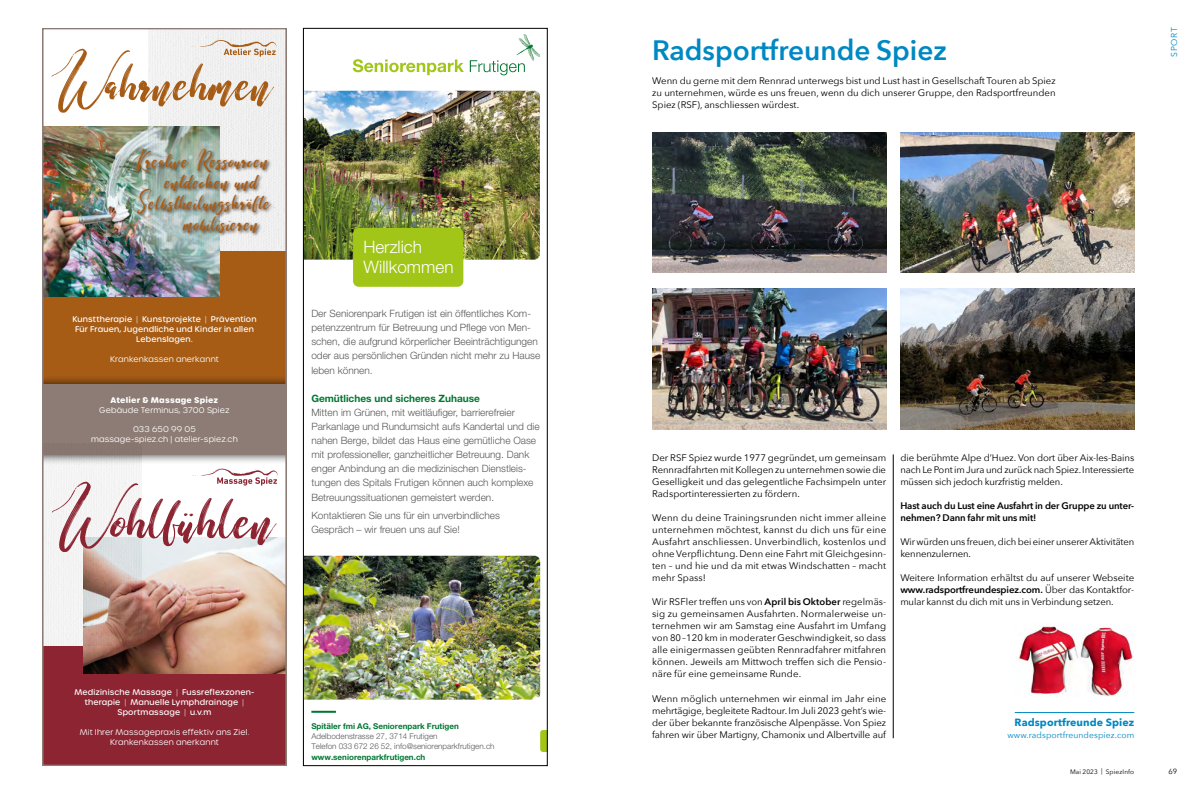
<style>
.page{position:relative;width:1191px;height:794px;background:#fff}
.page>*{position:absolute;margin:0;border:0;box-sizing:border-box;transform-origin:0 0}
.t1{font:89.2px "Giodasi";letter-spacing:-.005em;color:#8c2432}
.t2{font:81.1px "Giodasi";letter-spacing:-.01em;color:#a75c16}
.t3{font:32px "Giodasi";color:#a75c16}
.t4{font:600 28px "Avenir Next";color:#0088c2}
.t5{font:300 17.1px/20.6px "Helvetica Neue LT Std";color:#fff}
.t6{font:700 10.5px "Avenir Next";letter-spacing:.01em;color:#0088c2}
.t7{font:300 10.1px/14.1px "Helvetica Neue LT Std";color:#575756}
.t8{font:700 10.1px "Helvetica Neue LT Std";color:#007732}
.t9{font:9.5px/12px "Avenir Next";letter-spacing:-.01em;color:#000;text-align:justify}
.t10{font:600 9.5px/12px "Avenir Next";letter-spacing:-.01em;color:#000}
.t11{font:8.5px "Avenir Next";letter-spacing:.01em;color:#0088c2}
.t12{font:300 8.1px/10.1px "Helvetica Neue LT Std";color:#575756}
.t13{font:700 8.1px "Helvetica Neue LT Std";color:#007732}
.t14{font:500 8px/10px "Urbane Rounded";letter-spacing:.02em;color:#fff;text-align:center}
.t15{font:300 8px/10px "Urbane Rounded";letter-spacing:.02em;color:#fff;text-align:center}
.t16{font:700 8px "Urbane Rounded";letter-spacing:.02em;color:#fff}
.t17{font:7.5px "Avenir Next";color:#000}
.t18{font:6.5px "Avenir Next";letter-spacing:.02em;color:#000}
.s1{color:#dab997}
.s2{color:#cca09d}
.s3{font-weight:600}
</style>
<div class="page">
<hr style="left:893px;top:454px;width:1px;height:284px;background:#000">
<img style="left:652px;top:132px;width:234px;height:141px">
<img style="left:900px;top:132px;width:234px;height:141px">
<img style="left:900px;top:289px;width:234px;height:140px">
<img style="left:652px;top:289px;width:234px;height:140px">
<img style="left:1019px;top:626px;width:114px;height:70px">
<hr style="left:1014px;top:712px;width:120px;height:1px;background:#0088c2">
<img style="left:43px;top:28px;width:243px;height:737px">
<div style="left:47px;top:44px;width:231px;height:73px;background:#f6f6f6"></div>
<div style="left:47px;top:477px;width:234px;height:80px;background:#fff;opacity:.38"></div>
<svg style="left:184px;top:513px;width:9px;height:3px"></svg>
<div style="left:131px;top:147px;width:144px;height:90px;background:#ebebeb"></div>
<div style="left:131px;top:146px;width:142px;height:90px;background:#fff;opacity:.25"></div>
<svg style="left:192px;top:468px;width:86px;height:17px"></svg>
<svg style="left:191px;top:40px;width:85px;height:17px"></svg>
<img style="left:305px;top:34px;width:240px;height:718px">
<div style="left:303px;top:28px;width:244px;height:738px;border:1px solid #000"></div>
<h2 class="t2" style="left:53px;top:45px;width:221px">Wahrnehmen</h2>
<h3 class="t3" style="left:133px;top:146px;width:137px">Kreative Ressourcen</h3>
<h3 class="t3" style="left:165px;top:167px;width:95px">entdecken und</h3>
<h3 class="t3" style="left:137px;top:188px;width:135px">Selbstheilungskrafte</h3>
<h3 class="t3" style="left:184px;top:209px;width:77px">mobilisieren</h3>
<h3 class="t3" style="left:246px;top:180px;width:8px">..</h3>
<p class="t14" style="left:72px;top:314px;width:186px">Kunsttherapie <span class="s1">|</span> Kunstprojekte <span class="s1">|</span> Prävention<br>Für Frauen, Jugendliche und Kinder in allen<br>Lebenslagen.</p>
<p class="t15" style="left:110px;top:354px;width:110px">Krankenkassen anerkannt</p>
<p class="t16" style="left:111px;top:395px;width:109px">Atelier &amp; Massage Spiez</p>
<p class="t15" style="left:99px;top:405px;width:132px">Gebäude Terminus, 3700 Spiez</p>
<p class="t15" style="left:91px;top:424px;width:148px;line-height:9.6px">033 650 99 05<br>massage-spiez.ch | atelier-spiez.ch</p>
<h1 class="t1" style="left:54px;top:477px;width:223px">Wohlfuhlen</h1>
<h3 class="t5" style="left:363px;top:236px;width:92px">Herzlich<br>Willkommen</h3>
<p class="t7" style="left:311px;top:306px;width:230px">Der Seniorenpark Frutigen ist ein öffentliches Kom&shy;petenzzentrum für Betreuung und Pflege von Men&shy;schen, die aufgrund körperlicher Beeinträchtigungen oder aus persönlichen Gründen nicht mehr zu Hause leben können.</p>
<p class="t8" style="left:311px;top:392px;width:170px">Gemütliches und sicheres Zuhause</p>
<p class="t7" style="left:311px;top:405px;width:230px">Mitten im Grünen, mit weitläufiger, barrierefreier Parkanlage und Rundumsicht aufs Kandertal und die nahen Berge, bildet das Haus eine gemütliche Oase mit professioneller, ganzheitlicher Betreuung. Dank enger Anbindung an die medizinischen Dienstleis&shy;tungen des Spitals Frutigen können auch komplexe Betreuungssituationen gemeistert werden.</p>
<p class="t7" style="left:311px;top:508px;width:190px">Kontaktieren Sie uns für ein unverbindliches<br>Gespräch – wir freuen uns auf Sie!</p>
<p class="t14" style="left:75px;top:687px;width:181px">Medizinische Massage <span class="s2">|</span> Fussreflexzonen&shy;therapie <span class="s2">|</span> Manuelle Lymphdrainage <span class="s2">|<br></span>Sportmassage <span class="s2">|</span> u.v.m</p>
<p class="t15" style="left:80px;top:727px;width:171px">Mit Ihrer Massagepraxis effektiv ans Ziel.<br>Krankenkassen anerkannt</p>
<p class="t13" style="left:311px;top:721px;width:149px">Spitäler fmi AG, Seniorenpark Frutigen</p>
<p class="t12" style="left:311px;top:731px;width:185px">Adelbodenstrasse 27, 3714 Frutigen<br>Telefon 033 672 26 52, info@seniorenparkfrutigen.ch</p>
<p class="t13" style="left:311px;top:751px;width:116px">www.seniorenparkfrutigen.ch</p>
<h3 class="t4" style="left:652px;top:27px;width:296px">Radsportfreunde Spiez</h3>
<p class="t9" style="left:652px;top:75px;width:405px">Wenn du gerne mit dem Rennrad unterwegs bist und Lust hast in Gesellschaft Touren ab Spiez zu unternehmen, würde es uns freuen, wenn du dich unserer Gruppe, den Radsportfreunden Spiez (RSF), anschliessen würdest.</p>
<p class="t11" style="left:1167px;top:57px;width:31px;rotate:-90deg">SPORT</p>
<p class="t9" style="left:652px;top:451px;width:235px">Der RSF Spiez wurde 1977 gegründet, um gemeinsam Rennradfahrten mit Kollegen zu unternehmen sowie die Geselligkeit und das gelegentliche Fachsimpeln unter Radsportinteressierten zu fördern.</p>
<p class="t9" style="left:652px;top:511px;width:235px">Wenn du deine Trainingsrunden nicht immer alleine unternehmen möchtest, kannst du dich uns für eine Ausfahrt anschliessen. Unverbindlich, kostenlos und ohne Verpflichtung. Denn eine Fahrt mit Gleichgesinn&shy;ten – und hie und da mit etwas Windschatten – macht mehr Spass!</p>
<p class="t9" style="left:652px;top:595px;width:235px">Wir RSFler treffen uns von <span class="s3">April bis Oktober</span> regelmäs&shy;sig zu gemeinsamen Ausfahrten. Normalerweise un&shy;ternehmen wir am Samstag eine Ausfahrt im Umfang von 80–120 km in moderater Geschwindigkeit, so dass alle einigermassen geübten Rennradfahrer mitfahren können. Jeweils am Mittwoch treffen sich die Pensio&shy;näre für eine gemeinsame Runde.</p>
<p class="t9" style="left:652px;top:692px;width:235px">Wenn möglich unternehmen wir einmal im Jahr eine mehrtägige, begleitete Radtour. Im Juli 2023 geht’s wie&shy;der über bekannte französische Alpenpässe. Von Spiez fahren wir über Martigny, Chamonix und Albertville auf</p>
<p class="t9" style="left:900px;top:451px;width:235px">die berühmte Alpe d’Huez. Von dort über Aix-les-Bains nach Le Pont im Jura und zurück nach Spiez. Interessierte müssen sich jedoch kurzfristig melden.</p>
<p class="t10" style="left:900px;top:499px;width:235px">Hast auch du Lust eine Ausfahrt in der Gruppe zu unter&shy;nehmen? Dann fahr mit uns mit!</p>
<p class="t9" style="left:900px;top:535px;width:235px">Wir würden uns freuen, dich bei einer unserer Aktivitäten kennenzulernen.</p>
<p class="t9" style="left:900px;top:571px;width:235px">Weitere Information erhältst du auf unserer Webseite <span class="s3">www.radsportfreundespiez.com.</span> Über das Kontaktfor&shy;mular kannst du dich mit uns in Verbindung setzen.</p>
<p class="t6" style="left:1014px;top:713px;width:121px">Radsportfreunde Spiez</p>
<p class="t11" style="left:1007px;top:727px;width:128px">www.radsportfreundespiez.com</p>
<p class="t18" style="left:1070px;top:766px;width:66px">Mai 2023 | SpiezInfo</p>
<p class="t17" style="left:1168px;top:764px;width:10px">69</p>
</div>
